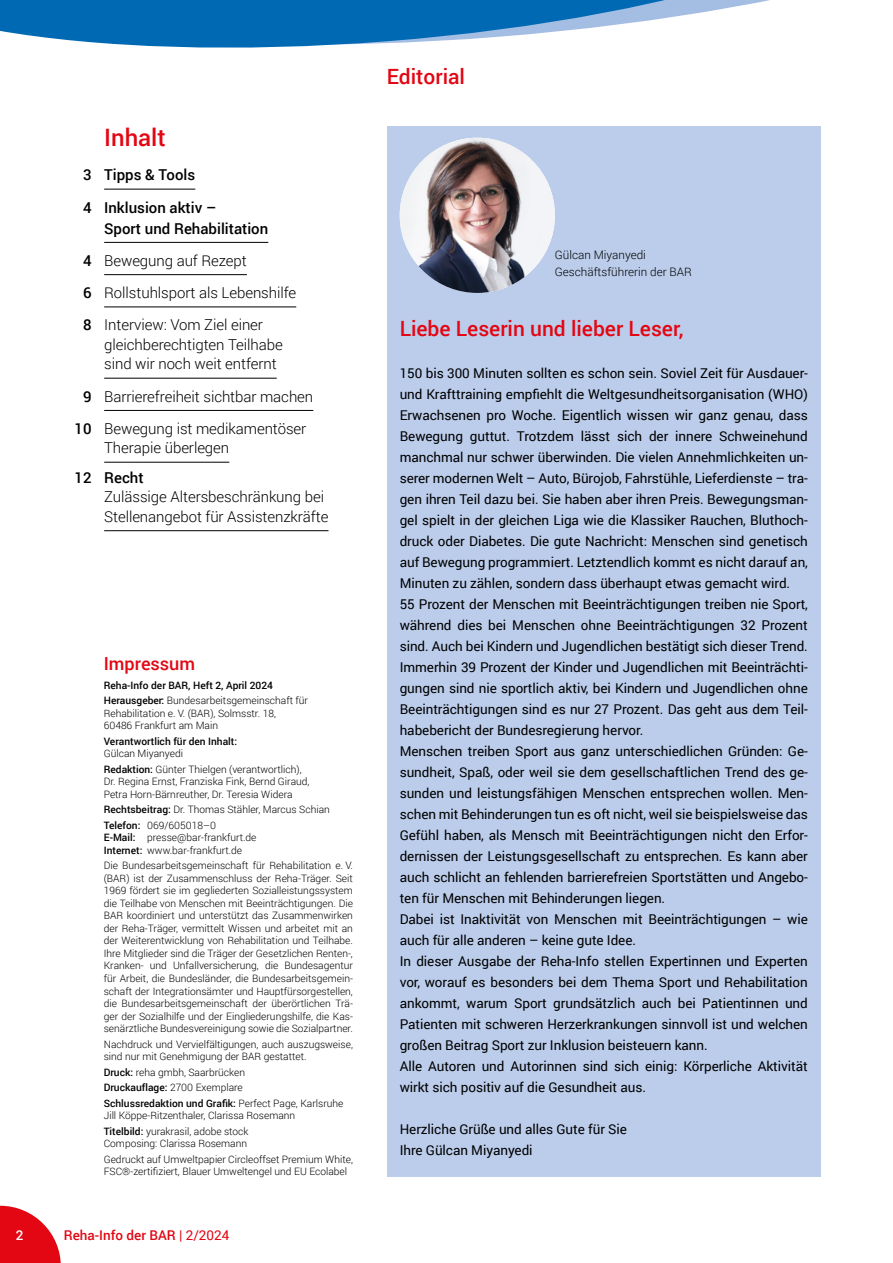
<style>
.page{position:relative;width:893px;height:1263px;background:#fff}
.page>*{position:absolute;margin:0;border:0;box-sizing:border-box;transform-origin:0 0}
.t1{font:500 24px "Roboto";color:#e30613}
.Editorial_Fließtext_9_pt_Blocksatz{font:500 21px "Roboto";color:#e30613}
.t2{font:500 18px "Roboto";color:#e30613}
.t3{font:300 15px/32.2px "Roboto";letter-spacing:-.005em;color:#000}
.t4{font:500 15px/32.2px "Roboto";color:#000}
.Editorial_Fließtext_9_pt_Blocksatz-2{font:13.5px/21px "Roboto";letter-spacing:-.005em;color:#000;text-align:justify}
.t5{font:500 13.5px "Roboto";color:#e30613}
.t6{font:500 13.5px "Roboto";color:#fff}
.t7{font:300 11.7px/16.5px "Roboto";color:#000}
.t8{font:300 10.2px/12.5px "Roboto";color:#000}
.t9{font:500 10.2px/15.1px "Roboto";color:#000}
.s1{font-weight:500}
.s2{font-weight:300}
.s3{font-weight:400}
</style>
<div class="page">
<svg style="left:0;top:1206px;width:61px;height:57px"></svg>
<svg style="left:0;top:0;width:770px;height:48px;fill:#0069b4"></svg>
<div style="left:387px;top:126px;width:434px;height:1050px;background:#bccdeb"></div>
<hr style="left:104px;top:189px;width:91px;height:1px;background:#000">
<hr style="left:104px;top:242px;width:164px;height:1px;background:#000">
<hr style="left:104px;top:274px;width:143px;height:1px;background:#000">
<hr style="left:104px;top:306px;width:192px;height:1px;background:#000">
<hr style="left:104px;top:378px;width:173px;height:1px;background:#000">
<hr style="left:104px;top:410px;width:209px;height:1px;background:#000">
<hr style="left:104px;top:462px;width:125px;height:1px;background:#000">
<hr style="left:104px;top:530px;width:225px;height:1px;background:#000">
<img style="left:400px;top:138px;width:155px;height:155px">
<p class="t6" style="left:16px;top:1225px;width:9px">2</p>
<p class="t1" style="left:104px;top:121px;width:63px">Inhalt</p>
<p class="t4" style="left:83px;top:158px;width:135px">3 Tipps &amp; Tools<br>4 Inklusion aktiv –</p>
<p class="t3" style="left:83px;top:212px;width:215px;text-indent:21px"><span class="s1">Sport und Rehabilitation<br>4</span> Bewegung auf Rezept<br><span class="s1">6</span> Rollstuhlsport als Lebenshilfe<br><span class="s1">8</span> Interview: Vom Ziel einer</p>
<p class="t3" style="left:104px;top:334px;width:180px;line-height:19.5px">gleichberechtigten Teilhabe sind wir noch weit entfernt</p>
<p class="t3" style="left:74px;top:380px;width:240px;text-align:center"><span class="s1">9</span> Barrierefreiheit sichtbar machen<br><span class="s1">10</span> Bewegung ist medikamentöser</p>
<p class="t3" style="left:74px;top:433px;width:156px;line-height:29.5px;text-indent:30px">Therapie überlegen<br><span class="s1">12 Recht</span></p>
<p class="t3" style="left:104px;top:487px;width:226px;line-height:19.5px">Zulässige Altersbeschränkung bei<br>Stellenangebot für Assistenzkräfte</p>
<h3 class="t2" style="left:104px;top:651px;width:93px">Impressum</h3>
<p class="t9" style="left:104px;top:677px;width:206px">Reha-Info der BAR, Heft 2, April 2024<br>Herausgeber: <span class="s2">Bundesarbeitsgemeinschaft für</span></p>
<p class="t8" style="left:104px;top:706px;width:174px">Rehabilitation e. V. (BAR), Solmsstr. 18,<br>60486 Frankfurt am Main</p>
<p class="t9" style="left:104px;top:733px;width:135px">Verantwortlich für den Inhalt:</p>
<p class="t8" style="left:104px;top:745px;width:199px;line-height:15.5px">Gülcan Miyanyedi<br><span class="s1">Redaktion:</span> Günter Thielgen (verantwortlich),</p>
<p class="t8" style="left:104px;top:775px;width:207px">Dr. Regina Ernst, Franziska Fink, Bernd Giraud,<br>Petra Horn-Bärnreuther, Dr. Teresia Widera</p>
<p class="t8" style="left:104px;top:801px;width:228px;line-height:15.5px"><span class="s1">Rechtsbeitrag:</span> Dr. Thomas Stähler, Marcus Schian<br><span class="s1">Telefon:</span> 069/605018–0</p>
<p class="t8" style="left:104px;top:831px;width:154px"><span class="s1">E-Mail:</span> presse@bar-frankfurt.de<br><span class="s1">Internet:</span> www.bar-frankfurt.de</p>
<p class="t8" style="left:104px;top:859px;width:251px;text-align:justify">Die Bundesarbeitsgemeinschaft für Rehabilitation e. V. (BAR) ist der Zusammenschluss der Reha-Träger. Seit 1969 fördert sie im gegliederten Sozialleistungssystem die Teilhabe von Menschen mit Beeinträchtigungen. Die BAR koordiniert und unterstützt das Zusammenwirken der Reha-Träger, vermittelt Wissen und arbeitet mit an der Weiterentwicklung von Rehabilitation und Teilhabe.<br>Ihre Mitglieder sind die Träger der Gesetzlichen Renten-, Kranken- und Unfallversicherung, die Bundesagentur für Arbeit, die Bundesländer, die Bundesarbeitsgemein&shy;schaft der Integrationsämter und Hauptfürsorgestellen, die Bundesarbeitsgemeinschaft der überörtlichen Trä&shy;ger der Sozialhilfe und der Eingliederungshilfe, die Kas&shy;senärztliche Bundesvereinigung sowie die Sozialpartner.</p>
<p class="t8" style="left:104px;top:1037px;width:251px">Nachdruck und Vervielfältigungen, auch auszugsweise, sind nur mit Genehmigung der BAR gestattet.</p>
<p class="t8" style="left:104px;top:1064px;width:241px;line-height:15.5px"><span class="s1">Druck:</span> reha gmbh, Saarbrücken<br><span class="s1">Druckauflage:</span> 2700 Exemplare<br><span class="s1">Schlussredaktion und Grafik:</span> Perfect Page, Karlsruhe</p>
<p class="t8" style="left:104px;top:1107px;width:193px;line-height:15.5px">Jill Köppe-Ritzenthaler, Clarissa Rosemann<br><span class="s1">Titelbild:</span> yurakrasil, adobe stock</p>
<p class="t8" style="left:104px;top:1135px;width:251px;line-height:15.5px">Composing: Clarissa Rosemann<br>Gedruckt auf Umweltpapier Circleoffset Premium White,</p>
<p class="t8" style="left:104px;top:1165px;width:245px">FSC®-zertifiziert, Blauer Umweltengel und EU Ecolabel</p>
<p class="t5" style="left:64px;top:1225px;width:167px">Reha-Info der BAR <span class="s3">| 2/2024</span></p>
<h2 class="Editorial_Fließtext_9_pt_Blocksatz" style="left:387px;top:62px;width:80px">Editorial</h2>
<p class="t7" style="left:555px;top:247px;width:138px">Gülcan Miyanyedi<br>Geschäftsführerin der BAR</p>
<p class="Editorial_Fließtext_9_pt_Blocksatz" style="left:400px;top:314px;width:285px">Liebe Leserin und lieber Leser,</p>
<p class="Editorial_Fließtext_9_pt_Blocksatz-2" style="left:400px;top:362px;width:410px">150 bis 300 Minuten sollten es schon sein. Soviel Zeit für Ausdauer&shy;und Krafttraining empfiehlt die Weltgesundheitsorganisation (WHO)<br>Erwachsenen pro Woche. Eigentlich wissen wir ganz genau, dass Bewegung guttut. Trotzdem lässt sich der innere Schweinehund manchmal nur schwer überwinden. Die vielen Annehmlichkeiten un&shy;serer modernen Welt – Auto, Bürojob, Fahrstühle, Lieferdienste – tra&shy;gen ihren Teil dazu bei. Sie haben aber ihren Preis. Bewegungsman&shy;gel spielt in der gleichen Liga wie die Klassiker Rauchen, Bluthoch&shy;druck oder Diabetes. Die gute Nachricht: Menschen sind genetisch auf Bewegung programmiert. Letztendlich kommt es nicht darauf an, Minuten zu zählen, sondern dass überhaupt etwas gemacht wird.</p>
<p class="Editorial_Fließtext_9_pt_Blocksatz-2" style="left:400px;top:593px;width:410px">55 Prozent der Menschen mit Beeinträchtigungen treiben nie Sport, während dies bei Menschen ohne Beeinträchtigungen 32 Prozent sind. Auch bei Kindern und Jugendlichen bestätigt sich dieser Trend.<br>Immerhin 39 Prozent der Kinder und Jugendlichen mit Beeinträchti&shy;gungen sind nie sportlich aktiv, bei Kindern und Jugendlichen ohne Beeinträchtigungen sind es nur 27 Prozent. Das geht aus dem Teil&shy;habebericht der Bundesregierung hervor.</p>
<p class="Editorial_Fließtext_9_pt_Blocksatz-2" style="left:400px;top:740px;width:410px">Menschen treiben Sport aus ganz unterschiedlichen Gründen: Ge&shy;sundheit, Spaß, oder weil sie dem gesellschaftlichen Trend des ge&shy;sunden und leistungsfähigen Menschen entsprechen wollen. Men&shy;schen mit Behinderungen tun es oft nicht, weil sie beispielsweise das Gefühl haben, als Mensch mit Beeinträchtigungen nicht den Erfor&shy;dernissen der Leistungsgesellschaft zu entsprechen. Es kann aber auch schlicht an fehlenden barrierefreien Sportstätten und Angebo&shy;ten für Menschen mit Behinderungen liegen.</p>
<p class="Editorial_Fließtext_9_pt_Blocksatz-2" style="left:400px;top:908px;width:410px">Dabei ist Inaktivität von Menschen mit Beeinträchtigungen – wie auch für alle anderen – keine gute Idee.</p>
<p class="Editorial_Fließtext_9_pt_Blocksatz-2" style="left:400px;top:950px;width:410px">In dieser Ausgabe der Reha-Info stellen Expertinnen und Experten vor, worauf es besonders bei dem Thema Sport und Rehabilitation ankommt, warum Sport grundsätzlich auch bei Patientinnen und Patienten mit schweren Herzerkrankungen sinnvoll ist und welchen großen Beitrag Sport zur Inklusion beisteuern kann.</p>
<p class="Editorial_Fließtext_9_pt_Blocksatz-2" style="left:400px;top:1055px;width:410px">Alle Autoren und Autorinnen sind sich einig: Körperliche Aktivität wirkt sich positiv auf die Gesundheit aus.</p>
<p class="Editorial_Fließtext_9_pt_Blocksatz-2" style="left:400px;top:1118px;width:229px">Herzliche Grüße und alles Gute für Sie</p>
<p class="Editorial_Fließtext_9_pt_Blocksatz-2" style="left:400px;top:1139px;width:134px">Ihre Gülcan Miyanyedi</p>
</div>
